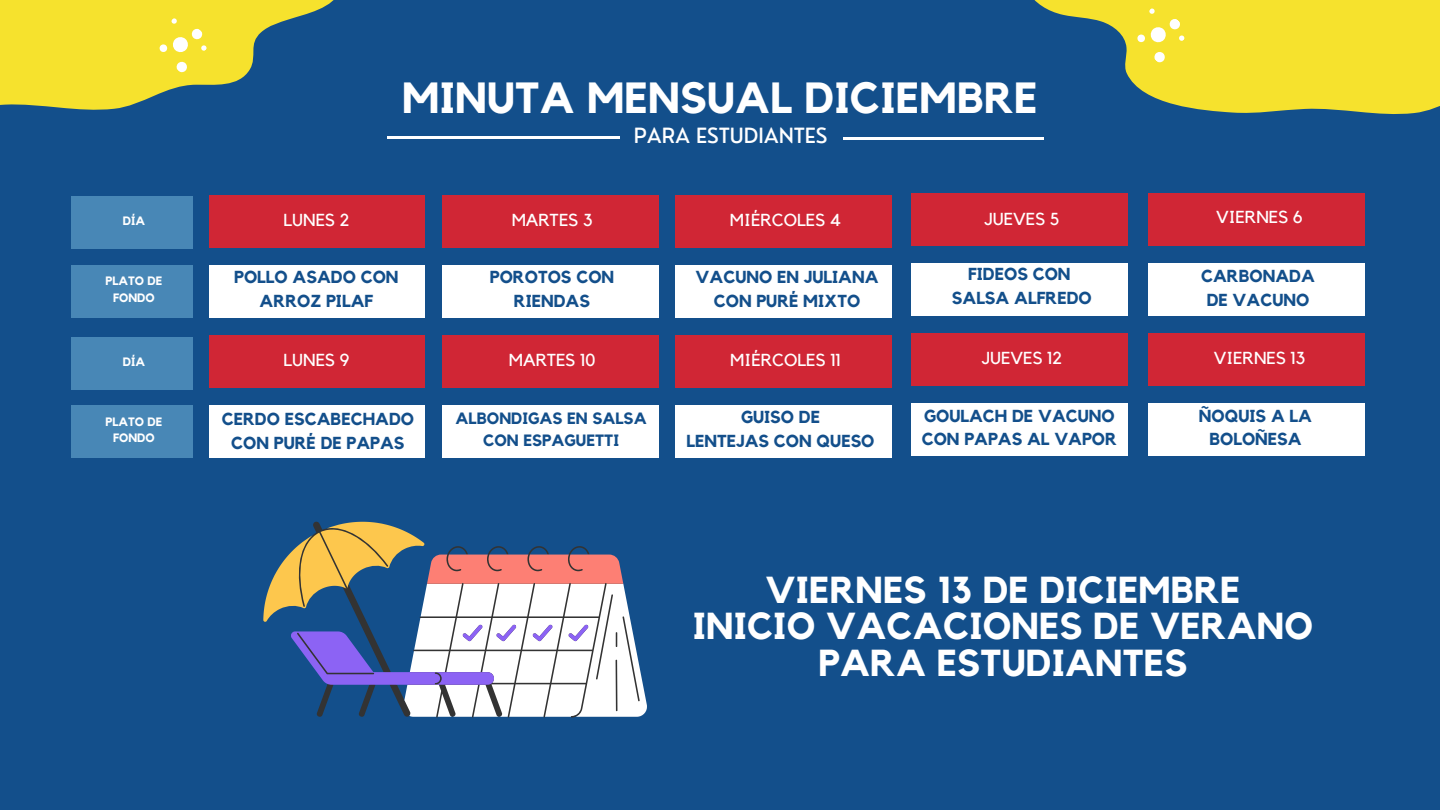
<style>
.page{position:relative;width:1440px;height:810px;background:#134f8b}
.page>*{position:absolute;margin:0;border:0;box-sizing:border-box;transform-origin:0 0}
.t1{font:700 43.4px "Kollektif";letter-spacing:.005em;color:#fff}
.t2{font:700 37.4px/36.8px "Kollektif";letter-spacing:.005em;color:#fff;text-align:center}
.t3{font:500 20.5px "Nourd";letter-spacing:.005em;color:#fff}
.t4{font:700 17.3px/23.9px "Kollektif";color:#134f8b;text-align:center}
.t5{font:17.3px "Kollektif";color:#fff}
.t6{font:700 16.3px/22.5px "Kollektif";color:#134f8b;text-align:center}
.t7{font:700 12.1px "Kollektif";color:#fff}
</style>
<div class="page">
<div style="left:209px;top:195px;width:216px;height:52px;background:#d02635"></div>
<div style="left:443px;top:195px;width:216px;height:52px;background:#d02635"></div>
<div style="left:676px;top:195px;width:216px;height:52px;background:#d02635"></div>
<div style="left:912px;top:193px;width:216px;height:53px;background:#d02635"></div>
<div style="left:1148px;top:193px;width:216px;height:53px;background:#d02635"></div>
<div style="left:209px;top:265px;width:216px;height:52px;background:#fff"></div>
<div style="left:443px;top:265px;width:216px;height:52px;background:#fff"></div>
<div style="left:676px;top:265px;width:216px;height:52px;background:#fff"></div>
<div style="left:912px;top:263px;width:216px;height:53px;background:#fff"></div>
<div style="left:1148px;top:263px;width:216px;height:53px;background:#fff"></div>
<div style="left:209px;top:335px;width:216px;height:52px;background:#d02635"></div>
<div style="left:443px;top:335px;width:216px;height:52px;background:#d02635"></div>
<div style="left:676px;top:335px;width:216px;height:52px;background:#d02635"></div>
<div style="left:912px;top:333px;width:216px;height:53px;background:#d02635"></div>
<div style="left:1148px;top:333px;width:216px;height:53px;background:#d02635"></div>
<div style="left:72px;top:196px;width:121px;height:53px;background:#4887b6"></div>
<div style="left:72px;top:265px;width:121px;height:52px;background:#4887b6"></div>
<div style="left:72px;top:337px;width:121px;height:52px;background:#4887b6"></div>
<div style="left:72px;top:406px;width:121px;height:52px;background:#4887b6"></div>
<div style="left:209px;top:405px;width:216px;height:52px;background:#fff"></div>
<div style="left:443px;top:405px;width:216px;height:52px;background:#fff"></div>
<div style="left:676px;top:405px;width:216px;height:52px;background:#fff"></div>
<div style="left:912px;top:403px;width:216px;height:53px;background:#fff"></div>
<div style="left:1148px;top:403px;width:216px;height:53px;background:#fff"></div>
<hr style="left:388px;top:136px;width:232px;height:2px;background:#fff">
<hr style="left:843px;top:137px;width:201px;height:2px;background:#fff">
<svg style="left:1004px;top:0;width:436px;height:140px;fill:#f6e22d"></svg>
<svg style="left:1136px;top:7px;width:49px;height:57px;background:#f7e64d"></svg>
<svg style="left:0;top:0;width:334px;height:110px;fill:#f6e22d"></svg>
<svg style="left:158px;top:17px;width:50px;height:57px;background:#f7e64c"></svg>
<svg style="left:263px;top:522px;width:384px;height:195px"></svg>
<p class="t1" style="left:402px;top:78px;width:637px">MINUTA MENSUAL DICIEMBRE</p>
<p class="t3" style="left:634px;top:123px;width:195px">PARA ESTUDIANTES</p>
<h4 class="t7" style="left:123px;top:215px;width:24px">DÍA</h4>
<p class="t5" style="left:283px;top:212px;width:68px">LUNES 2</p>
<p class="t5" style="left:512px;top:212px;width:82px">MARTES 3</p>
<h1 class="t5" style="left:730px;top:212px;width:113px">MIÉRCOLES 4</h1>
<p class="t5" style="left:984px;top:211px;width:76px">JUEVES 5</p>
<p class="t5" style="left:1216px;top:209px;width:88px">VIERNES 6</p>
<h5 class="t7" style="left:106px;top:275px;width:58px">PLATO DE</h5>
<h4 class="t7" style="left:113px;top:292px;width:43px">FONDO</h4>
<p class="t4" style="left:234px;top:266px;width:166px">POLLO ASADO CON<br>ARROZ PILAF</p>
<p class="t4" style="left:490px;top:266px;width:126px">POROTOS CON<br>RIENDAS</p>
<p class="t4" style="left:696px;top:266px;width:184px">VACUNO EN JULIANA<br>CON PURÉ MIXTO</p>
<h5 class="t4" style="left:952px;top:263px;width:141px">FIDEOS CON<br>SALSA ALFREDO</h5>
<h4 class="t4" style="left:1201px;top:265px;width:115px">CARBONADA<br>DE VACUNO</h4>
<h5 class="t7" style="left:123px;top:356px;width:24px">DÍA</h5>
<p class="t5" style="left:283px;top:352px;width:68px">LUNES 9</p>
<p class="t5" style="left:509px;top:352px;width:88px">MARTES 10</p>
<h5 class="t5" style="left:730px;top:352px;width:112px">MIÉRCOLES 11</h5>
<h4 class="t5" style="left:982px;top:350px;width:82px">JUEVES 12</h4>
<h5 class="t5" style="left:1214px;top:350px;width:93px">VIERNES 13</h5>
<h4 class="t7" style="left:106px;top:416px;width:58px">PLATO DE</h4>
<h5 class="t7" style="left:113px;top:433px;width:43px">FONDO</h5>
<h5 class="t6" style="left:456px;top:407px;width:193px">ALBONDIGAS EN SALSA<br>CON ESPAGUETTI</h5>
<h4 class="t4" style="left:1199px;top:404px;width:115px">ÑOQUIS A LA<br>BOLOÑESA</h4>
<h4 class="t4" style="left:222px;top:408px;width:194px">CERDO ESCABECHADO<br>CON PURÉ DE PAPAS</h4>
<h5 class="t4" style="left:687px;top:406px;width:190px">GUISO DE<br>LENTEJAS CON QUESO</h5>
<h4 class="t4" style="left:922px;top:404px;width:197px;text-align:left">GOULACH DE VACUNO<br>CON PAPAS AL VAPOR</h4>
<h5 class="t2" style="left:693px;top:573px;width:622px">VIERNES 13 DE DICIEMBRE<br>INICIO VACACIONES DE VERANO<br>PARA ESTUDIANTES</h5>
</div>
